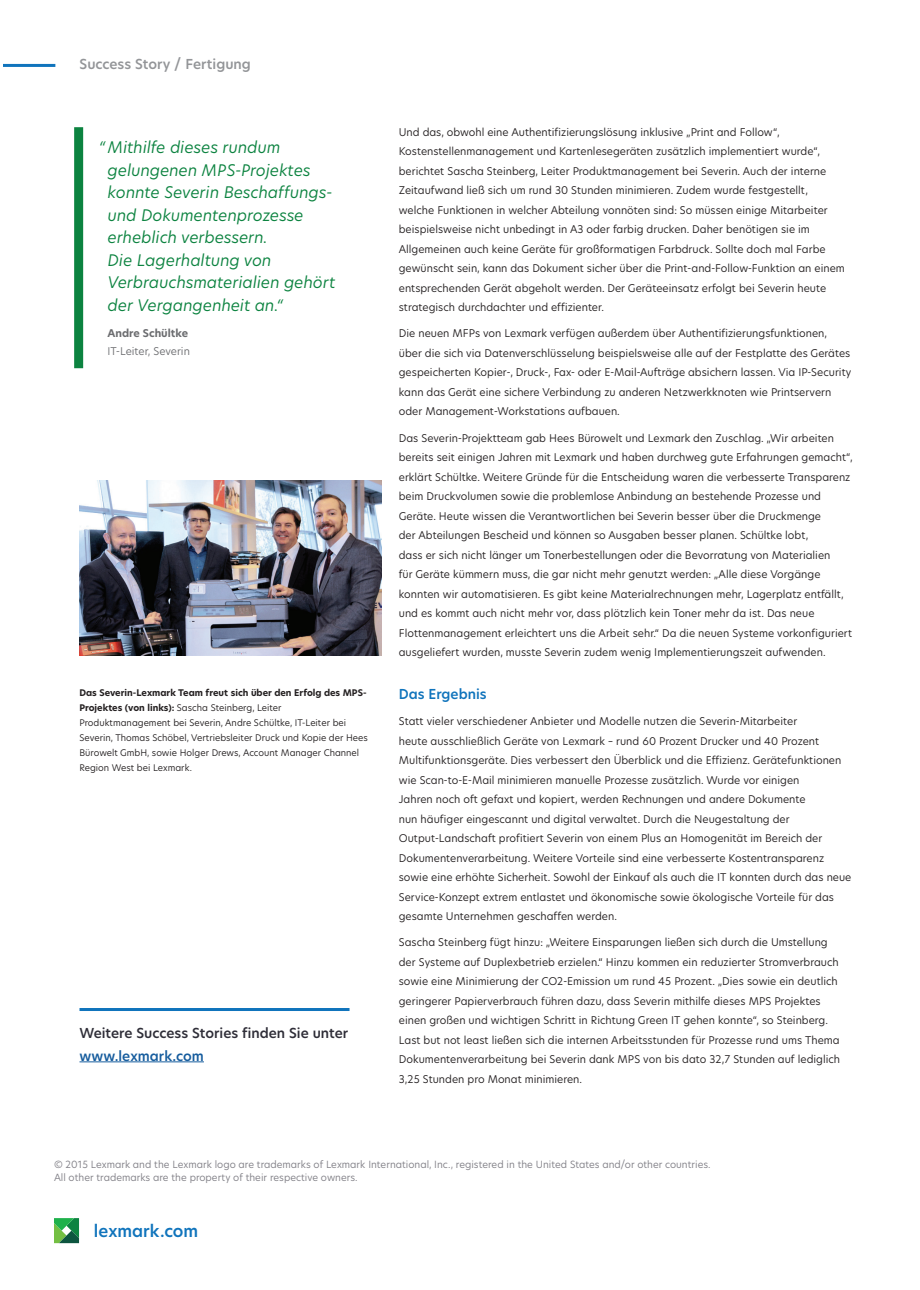
<style>
.page{position:relative;width:920px;height:1290px;background:#fff}
.page>*{position:absolute;margin:0;border:0;box-sizing:border-box;transform-origin:0 0}
.URL_Style{font:600 16.5px "TP Hero";color:#1074bc}
.t1{font:italic 15.75px/22.5px "TP Hero";color:#0c8340}
.Callout_Paragraph_St{font:600 13.5px/22.5px "TP Hero";color:#2f2e38}
.Document_Label_Style{font:600 13.5px "TP Hero";color:#939598}
.Header_Style_-_Level{font:600 13.5px "TP Hero";color:#1074bc}
.Body_Copy{font:10.5px/19.5px "TP Hero";color:#231f20}
.Quote_Attribute_-_Re{font:10.5px "TP Hero";color:#6c6d70}
.Quote_Attribute_-_Bo{font:700 10.5px "TP Hero";color:#6c6d70}
.Copyright_Style{font:9.75px "TP Hero";color:#7f7e85}
.Bullet_Style_-_Level{font:9px "TP Hero";color:#231f20}
.Bullet_Style_-_Level-2{font:700 9px "TP Hero";color:#231f20}
.s1{font-weight:700}
.s2{color:#175d9e}
</style>
<div class="page">
<hr style="left:3px;top:64px;width:52px;height:3px;background:#1074bc">
<svg style="left:54px;top:1218px;width:25px;height:25px"></svg>
<img style="left:79px;top:481px;width:303px;height:175px">
<div style="left:74px;top:127px;width:9px;height:241px;background:#0c8340"></div>
<hr style="left:79px;top:1008px;width:270px;height:3px;background:#1074bc">
<hr style="left:79px;top:1061px;width:125px;height:1px;background:#175d9e">
<p class="Document_Label_Style" style="left:79px;top:55px;width:173px">Success Story / Fertigung</p>
<p class="t1" style="left:108px;top:136px;width:229px;text-indent:-9px">“Mithilfe dieses rundum gelungenen MPS-Projektes konnte Severin Beschaffungs&shy;und Dokumentenprozesse erheblich verbessern.<br>Die Lagerhaltung von<br>Verbrauchsmaterialien gehört der Vergangenheit an.“</p>
<p class="Quote_Attribute_-_Bo" style="left:108px;top:326px;width:82px">Andre Schültke</p>
<p class="Quote_Attribute_-_Re" style="left:108px;top:344px;width:84px">IT-Leiter, Severin</p>
<p class="Bullet_Style_-_Level-2" style="left:79px;top:686px;width:289px">Das Severin-Lexmark Team freut sich über den Erfolg des MPS-</p>
<p class="Bullet_Style_-_Level" style="left:79px;top:701px;width:204px"><span class="s1">Projektes (von links):</span> Sascha Steinberg, Leiter</p>
<p class="Bullet_Style_-_Level" style="left:79px;top:717px;width:268px">Produktmanagement bei Severin, Andre Schültke, IT-Leiter bei</p>
<p class="Bullet_Style_-_Level" style="left:79px;top:732px;width:290px">Severin, Thomas Schöbel, Vertriebsleiter Druck und Kopie der Hees</p>
<p class="Bullet_Style_-_Level" style="left:79px;top:747px;width:281px">Bürowelt GmbH, sowie Holger Drews, Account Manager Channel</p>
<p class="Bullet_Style_-_Level" style="left:79px;top:762px;width:114px">Region West bei Lexmark.</p>
<p class="Callout_Paragraph_St" style="left:79px;top:1022px;width:270px">Weitere Success Stories finden Sie unter <span class="s2">www.lexmark.com</span></p>
<p class="Body_Copy" style="left:399px;top:122px;width:447px">Und das, obwohl eine Authentifizierungslösung inklusive „Print and Follow“, Kostenstellenmanagement und Kartenlesegeräten zusätzlich implementiert wurde“, berichtet Sascha Steinberg, Leiter Produktmanagement bei Severin. Auch der interne Zeitaufwand ließ sich um rund 30 Stunden minimieren. Zudem wurde festgestellt, welche Funktionen in welcher Abteilung vonnöten sind: So müssen einige Mitarbeiter beispielsweise nicht unbedingt in A3 oder farbig drucken. Daher benötigen sie im Allgemeinen auch keine Geräte für großformatigen Farbdruck. Sollte doch mal Farbe gewünscht sein, kann das Dokument sicher über die Print-and-Follow-Funktion an einem entsprechenden Gerät abgeholt werden. Der Geräteeinsatz erfolgt bei Severin heute strategisch durchdachter und effizienter.</p>
<p class="Body_Copy" style="left:399px;top:323px;width:454px">Die neuen MFPs von Lexmark verfügen außerdem über Authentifizierungsfunktionen, über die sich via Datenverschlüsselung beispielsweise alle auf der Festplatte des Gerätes gespeicherten Kopier-, Druck-, Fax- oder E-Mail-Aufträge absichern lassen. Via IP-Security kann das Gerät eine sichere Verbindung zu anderen Netzwerkknoten wie Printservern oder Management-Workstations aufbauen.</p>
<p class="Body_Copy" style="left:399px;top:428px;width:455px">Das Severin-Projektteam gab Hees Bürowelt und Lexmark den Zuschlag. „Wir arbeiten bereits seit einigen Jahren mit Lexmark und haben durchweg gute Erfahrungen gemacht“, erklärt Schültke. Weitere Gründe für die Entscheidung waren die verbesserte Transparenz beim Druckvolumen sowie die problemlose Anbindung an bestehende Prozesse und Geräte. Heute wissen die Verantwortlichen bei Severin besser über die Druckmenge<br>der Abteilungen Bescheid und können so Ausgaben besser planen. Schültke lobt,<br>dass er sich nicht länger um Tonerbestellungen oder die Bevorratung von Materialien<br>für Geräte kümmern muss, die gar nicht mehr genutzt werden: „Alle diese Vorgänge konnten wir automatisieren. Es gibt keine Materialrechnungen mehr, Lagerplatz entfällt, und es kommt auch nicht mehr vor, dass plötzlich kein Toner mehr da ist. Das neue Flottenmanagement erleichtert uns die Arbeit sehr.“ Da die neuen Systeme vorkonfiguriert ausgeliefert wurden, musste Severin zudem wenig Implementierungszeit aufwenden.</p>
<p class="Header_Style_-_Level" style="left:399px;top:685px;width:89px">Das Ergebnis</p>
<p class="Body_Copy" style="left:399px;top:711px;width:454px">Statt vieler verschiedener Anbieter und Modelle nutzen die Severin-Mitarbeiter<br>heute ausschließlich Geräte von Lexmark – rund 60 Prozent Drucker und 40 Prozent Multifunktionsgeräte. Dies verbessert den Überblick und die Effizienz. Gerätefunktionen wie Scan-to-E-Mail minimieren manuelle Prozesse zusätzlich. Wurde vor einigen<br>Jahren noch oft gefaxt und kopiert, werden Rechnungen und andere Dokumente<br>nun häufiger eingescannt und digital verwaltet. Durch die Neugestaltung der Output-Landschaft profitiert Severin von einem Plus an Homogenität im Bereich der Dokumentenverarbeitung. Weitere Vorteile sind eine verbesserte Kostentransparenz sowie eine erhöhte Sicherheit. Sowohl der Einkauf als auch die IT konnten durch das neue Service-Konzept extrem entlastet und ökonomische sowie ökologische Vorteile für das gesamte Unternehmen geschaffen werden.</p>
<p class="Body_Copy" style="left:399px;top:932px;width:443px">Sascha Steinberg fügt hinzu: „Weitere Einsparungen ließen sich durch die Umstellung der Systeme auf Duplexbetrieb erzielen.“ Hinzu kommen ein reduzierter Stromverbrauch sowie eine Minimierung der CO2-Emission um rund 45 Prozent. „Dies sowie ein deutlich geringerer Papierverbrauch führen dazu, dass Severin mithilfe dieses MPS Projektes einen großen und wichtigen Schritt in Richtung Green IT gehen konnte“, so Steinberg.<br>Last but not least ließen sich die internen Arbeitsstunden für Prozesse rund ums Thema Dokumentenverarbeitung bei Severin dank MPS von bis dato 32,7 Stunden auf lediglich 3,25 Stunden pro Monat minimieren.</p>
<p class="Copyright_Style" style="left:54px;top:1157px;width:658px">© 2015 Lexmark and the Lexmark logo are trademarks of Lexmark International, Inc., registered in the United States and/or other countries.</p>
<p class="Copyright_Style" style="left:54px;top:1171px;width:305px">All other trademarks are the property of their respective owners.</p>
<p class="URL_Style" style="left:94px;top:1219px;width:106px">lexmark.com</p>
</div>
